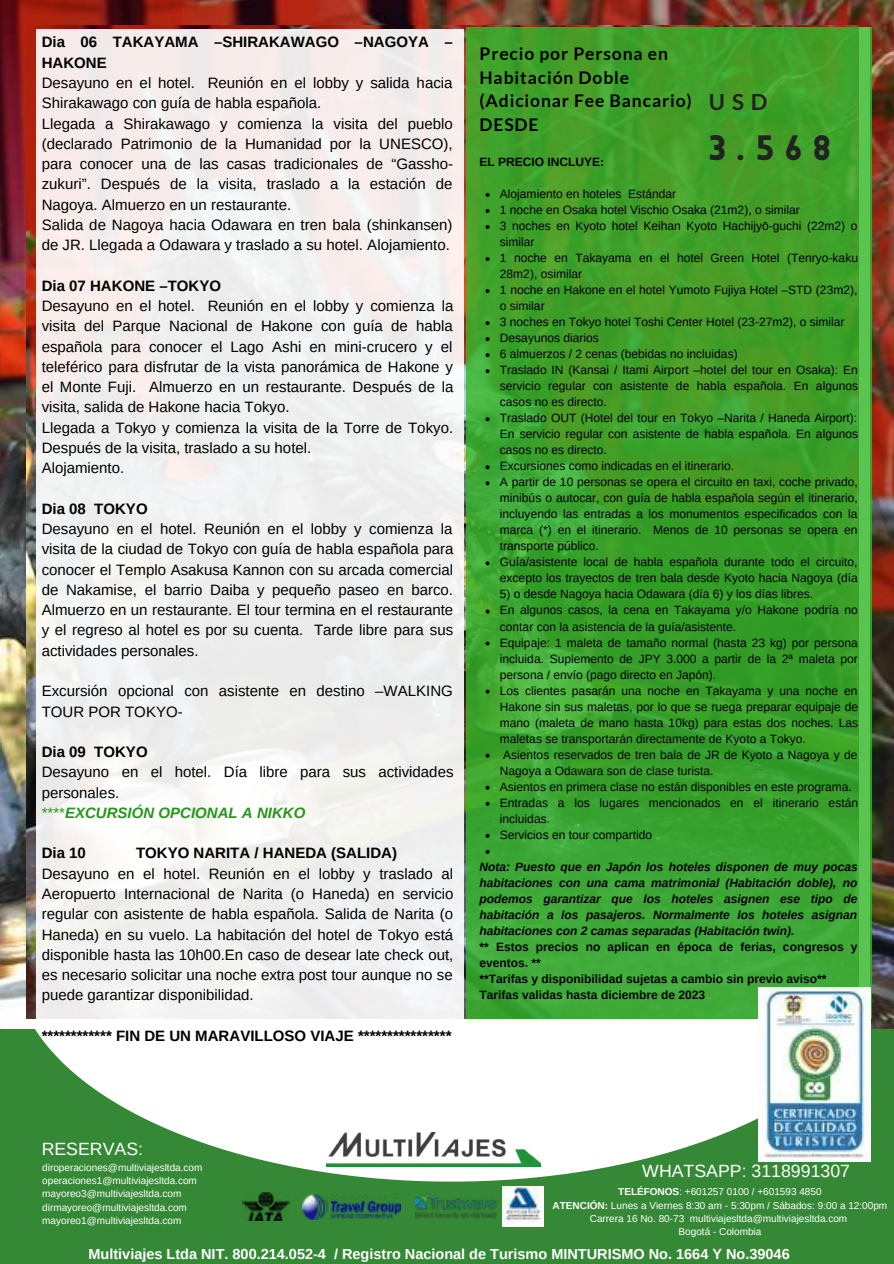
<style>
.page{position:relative;width:894px;height:1264px;background:#fff}
.page>*{position:absolute;margin:0;border:0;box-sizing:border-box;transform-origin:0 0}
.t1{font:900 34.5px "Lovelo";color:#222}
.t2{font:700 22.35px "Lato";color:#222}
.t3{font:17.7px "Arimo";color:#fff}
.t4{font:700 17.55px/23.7px "Lato";letter-spacing:.05em;color:#000}
.t5{font:15px/20.2px "Arimo";color:#000}
.t6{font:700 15px/20.2px "Arimo";color:#000}
.t7{font:700 14.55px "Arimo";color:#fff}
.t8{font:12px/16px "Arimo";color:#000}
.t9{font:italic 700 12px/16px "Arimo";color:#000;text-align:justify}
.t10{font:700 12px/16px "Arimo";color:#000}
.t11{font:10.05px/13.4px "Arimo";color:#fff}
.s1{color:#27941d}
.s2{font-weight:700;font-style:italic;color:#27941d}
.s3{font-weight:700}
</style>
<div class="page">
<img style="left:0;top:0;width:893px;height:1029px">
<div style="left:36px;top:29px;width:427px;height:1017px;background:#f1efee"></div>
<svg style="left:466px;top:27px;width:405px;height:991px;background:#3fa32d"></svg>
<div style="left:0;top:1029px;width:893px;height:234px;background:#358835"></div>
<img style="left:242px;top:1192px;width:47px;height:28px">
<img style="left:302px;top:1194px;width:98px;height:25px">
<img style="left:415px;top:1197px;width:83px;height:21px">
<img style="left:502px;top:1186px;width:41px;height:40px">
<svg style="left:14px;top:1027px;width:873px;height:154px"></svg>
<img style="left:757px;top:987px;width:113px;height:174px">
<svg style="left:485px;top:193px;width:4px;height:4px"></svg>
<svg style="left:485px;top:209px;width:4px;height:4px"></svg>
<svg style="left:485px;top:225px;width:4px;height:4px"></svg>
<svg style="left:485px;top:257px;width:4px;height:4px"></svg>
<svg style="left:485px;top:289px;width:4px;height:4px"></svg>
<svg style="left:485px;top:321px;width:4px;height:4px"></svg>
<svg style="left:485px;top:337px;width:4px;height:4px"></svg>
<svg style="left:485px;top:353px;width:4px;height:4px"></svg>
<svg style="left:485px;top:369px;width:4px;height:4px"></svg>
<svg style="left:485px;top:417px;width:4px;height:4px"></svg>
<svg style="left:485px;top:465px;width:4px;height:4px"></svg>
<svg style="left:485px;top:481px;width:4px;height:4px"></svg>
<svg style="left:485px;top:561px;width:4px;height:4px"></svg>
<svg style="left:485px;top:609px;width:4px;height:4px"></svg>
<svg style="left:485px;top:641px;width:4px;height:4px"></svg>
<svg style="left:485px;top:689px;width:4px;height:4px"></svg>
<svg style="left:485px;top:753px;width:4px;height:4px"></svg>
<svg style="left:485px;top:785px;width:4px;height:4px"></svg>
<svg style="left:485px;top:801px;width:4px;height:4px"></svg>
<svg style="left:485px;top:833px;width:4px;height:4px"></svg>
<svg style="left:485px;top:849px;width:4px;height:4px"></svg>
<img style="left:326px;top:1132px;width:214px;height:34px">
<p class="t6" style="left:42px;top:32px;width:412px">Dia 06 TAKAYAMA –SHIRAKAWAGO –NAGOYA –<br>HAKONE</p>
<p class="t5" style="left:42px;top:73px;width:413px">Desayuno en el hotel. Reunión en el lobby y salida hacia Shirakawago con guía de habla española.<br>Llegada a Shirakawago y comienza la visita del pueblo (declarado Patrimonio de la Humanidad por la UNESCO), para conocer una de las casas tradicionales de “Gassho&shy;zukuri”. Después de la visita, traslado a la estación de Nagoya. Almuerzo en un restaurante.<br>Salida de Nagoya hacia Odawara en tren bala (shinkansen) de JR. Llegada a Odawara y traslado a su hotel. Alojamiento.</p>
<p class="t6" style="left:42px;top:275px;width:181px">Dia 07 HAKONE –TOKYO</p>
<p class="t5" style="left:42px;top:296px;width:413px">Desayuno en el hotel. Reunión en el lobby y comienza la visita del Parque Nacional de Hakone con guía de habla española para conocer el Lago Ashi en mini-crucero y el teleférico para disfrutar de la vista panorámica de Hakone y el Monte Fuji. Almuerzo en un restaurante. Después de la visita, salida de Hakone hacia Tokyo.<br>Llegada a Tokyo y comienza la visita de la Torre de Tokyo.<br>Después de la visita, traslado a su hotel.<br>Alojamiento.</p>
<p class="t6" style="left:42px;top:498px;width:107px">Dia 08 TOKYO</p>
<p class="t5" style="left:42px;top:518px;width:413px;text-align:justify">Desayuno en el hotel. Reunión en el lobby y comienza la visita de la ciudad de Tokyo con guía de habla española para conocer el Templo Asakusa Kannon con su arcada comercial de Nakamise, el barrio Daiba y pequeño paseo en barco.<br>Almuerzo en un restaurante. El tour termina en el restaurante y el regreso al hotel es por su cuenta. Tarde libre para sus actividades personales.</p>
<p class="t5" style="left:42px;top:681px;width:412px">Excursión opcional con asistente en destino –WALKING<br>TOUR POR TOKYO-</p>
<p class="t6" style="left:42px;top:741px;width:107px">Dia 09 TOKYO</p>
<p class="t5" style="left:42px;top:762px;width:413px">Desayuno en el hotel. Día libre para sus actividades personales.<br><span class="s1">****</span><span class="s2">EXCURSIÓN OPCIONAL A NIKKO</span></p>
<p class="t6" style="left:42px;top:843px;width:46px">Dia 10</p>
<p class="t6" style="left:136px;top:843px;width:262px">TOKYO NARITA / HANEDA (SALIDA)</p>
<p class="t5" style="left:42px;top:863px;width:413px;text-align:justify">Desayuno en el hotel. Reunión en el lobby y traslado al Aeropuerto Internacional de Narita (o Haneda) en servicio regular con asistente de habla española. Salida de Narita (o Haneda) en su vuelo. La habitación del hotel de Tokyo está disponible hasta las 10h00.En caso de desear late check out, es necesario solicitar una noche extra post tour aunque no se puede garantizar disponibilidad.</p>
<p class="t6" style="left:42px;top:1025px;width:411px">************ FIN DE UN MARAVILLOSO VIAJE ****************</p>
<h3 class="t4" style="left:479px;top:41px;width:214px">Precio por Persona en<br>Habitación Doble (Adicionar Fee Bancario)<br>DESDE</h3>
<p class="t10" style="left:479px;top:154px;width:126px">EL PRECIO INCLUYE:</p>
<h2 class="t2" style="left:708px;top:88px;width:60px">USD</h2>
<h1 class="t1" style="left:708px;top:134px;width:124px">3.568</h1>
<p class="t8" style="left:500px;top:186px;width:359px">Alojamiento en hoteles Estándar<br>1 noche en Osaka hotel Vischio Osaka (21m2), o similar<br>3 noches en Kyoto hotel Keihan Kyoto Hachijyō-guchi (22m2) o similar<br>1 noche en Takayama en el hotel Green Hotel (Tenryo-kaku 28m2), osimilar<br>1 noche en Hakone en el hotel Yumoto Fujiya Hotel –STD (23m2), o similar<br>3 noches en Tokyo hotel Toshi Center Hotel (23-27m2), o similar Desayunos diarios<br>6 almuerzos / 2 cenas (bebidas no incluidas)<br>Traslado IN (Kansai / Itami Airport –hotel del tour en Osaka): En servicio regular con asistente de habla española. En algunos casos no es directo.<br>Traslado OUT (Hotel del tour en Tokyo –Narita / Haneda Airport):<br>En servicio regular con asistente de habla española. En algunos casos no es directo.<br>Excursiones como indicadas en el itinerario.<br>A partir de 10 personas se opera el circuito en taxi, coche privado, minibús o autocar, con guía de habla española según el itinerario, incluyendo las entradas a los monumentos especificados con la marca (*) en el itinerario. Menos de 10 personas se opera en transporte público.<br>Guía/asistente local de habla española durante todo el circuito, excepto los trayectos de tren bala desde Kyoto hacia Nagoya (día</p>
<p class="t8" style="left:500px;top:586px;width:359px">5) o desde Nagoya hacia Odawara (día 6) y los días libres.<br>En algunos casos, la cena en Takayama y/o Hakone podría no contar con la asistencia de la guía/asistente.<br>Equipaje: 1 maleta de tamaño normal (hasta 23 kg) por persona incluida. Suplemento de JPY 3.000 a partir de la 2ª maleta por persona / envío (pago directo en Japón).<br>Los clientes pasarán una noche en Takayama y una noche en Hakone sin sus maletas, por lo que se ruega preparar equipaje de mano (maleta de mano hasta 10kg) para estas dos noches. Las maletas se transportarán directamente de Kyoto a Tokyo.<br>Asientos reservados de tren bala de JR de Kyoto a Nagoya y de Nagoya a Odawara son de clase turista.<br>Asientos en primera clase no están disponibles en este programa.<br>Entradas a los lugares mencionados en el itinerario están incluidas.<br>Servicios en tour compartido</p>
<p class="t9" style="left:479px;top:858px;width:380px">Nota: Puesto que en Japón los hoteles disponen de muy pocas habitaciones con una cama matrimonial (Habitación doble), no podemos garantizar que los hoteles asignen ese tipo de habitación a los pasajeros. Normalmente los hoteles asignan habitaciones con 2 camas separadas (Habitación twin).</p>
<p class="t10" style="left:479px;top:938px;width:379px">** Estos precios no aplican en época de ferias, congresos y eventos. **<br>**Tarifas y disponibilidad sujetas a cambio sin previo aviso** Tarifas validas hasta diciembre de 2023</p>
<h3 class="t3" style="left:42px;top:1138px;width:103px">RESERVAS:</h3>
<p class="t11" style="left:42px;top:1160px;width:162px">diroperaciones@multiviajesltda.com operaciones1@multiviajesltda.com mayoreo3@multiviajesltda.com dirmayoreo@multiviajesltda.com mayoreo1@multiviajesltda.com</p>
<h3 class="t3" style="left:642px;top:1160px;width:209px">WHATSAPP: 3118991307</h3>
<p class="t11" style="left:552px;top:1184px;width:336px;text-align:center"><span class="s3">TELÉFONOS</span>: +601257 0100 / +601593 4850<br><span class="s3">ATENCIÓN:</span> Lunes a Viernes 8:30 am - 5:30pm / Sábados: 9:00 a 12:00pm Carrera 16 No. 80-73 multiviajesltda@multiviajesltda.com<br>Bogotá - Colombia</p>
<p class="t7" style="left:88px;top:1245px;width:702px">Multiviajes Ltda NIT. 800.214.052-4 / Registro Nacional de Turismo MINTURISMO No. 1664 Y No.39046</p>
</div>
